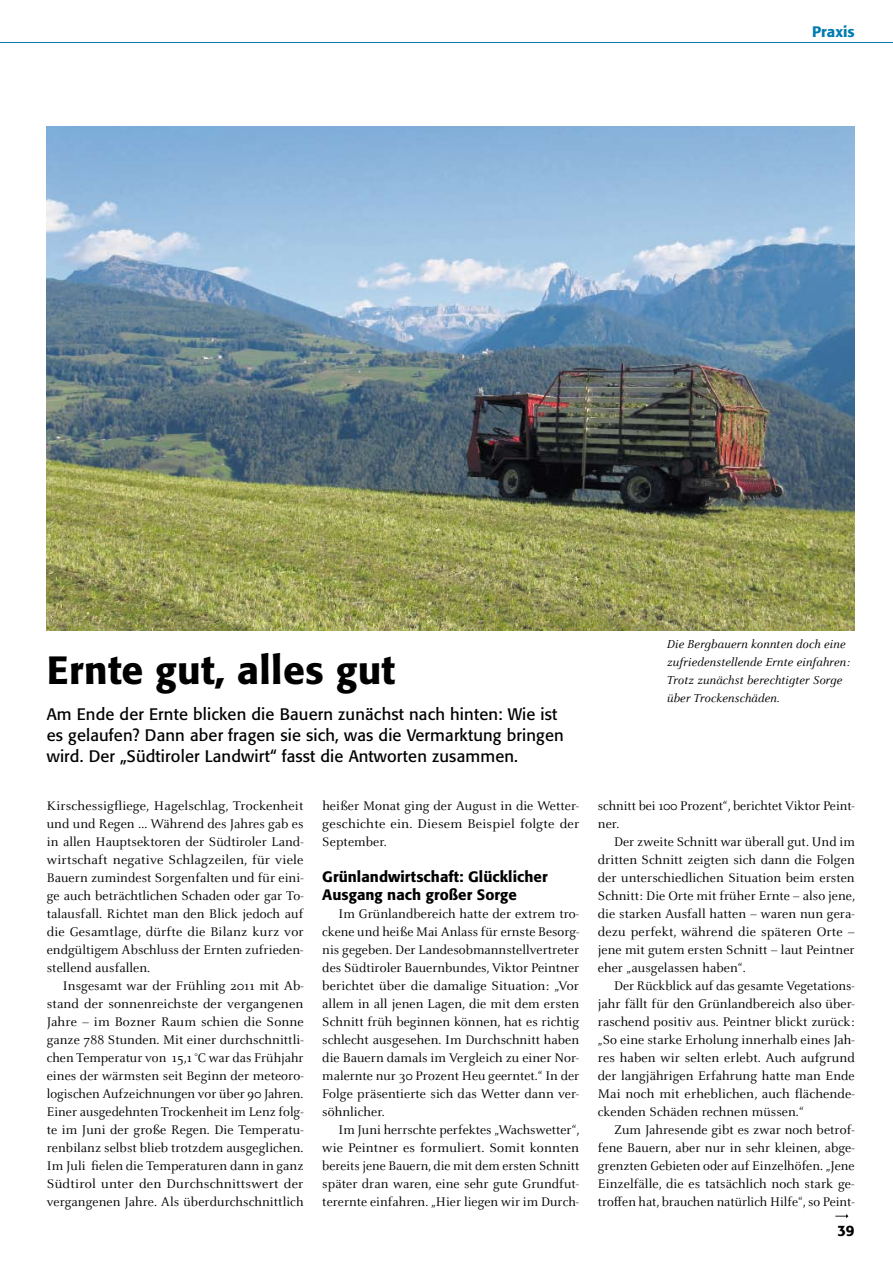
<style>
.page{position:relative;width:893px;height:1263px;background:#fff}
.page>*{position:absolute;margin:0;border:0;box-sizing:border-box;transform-origin:0 0}
.t1{font:500 39px "Formata";letter-spacing:.01em;color:#000}
.t2{font:16.5px/21px "Formata";letter-spacing:.01em;color:#000}
.t3{font:500 15px/18px "Formata";letter-spacing:.005em;color:#000}
.t4{font:500 15px "Formata";color:#007bb0}
.t5{font:13.8px/18px "Celeste OT";letter-spacing:.005em;color:#000;text-align:justify}
.t6{font:italic 12.75px/18px "Celeste OT";letter-spacing:.005em;color:#000}
</style>
<div class="page">
<hr style="left:0;top:42px;width:893px;height:1px;background:#007bb0">
<img style="left:47px;top:126px;width:808px;height:504px">
<svg style="left:835px;top:1214px;width:13px;height:4px"></svg>
<p class="t4" style="left:812px;top:23px;width:44px">Praxis</p>
<h1 class="t1" style="left:47px;top:647px;width:350px">Ernte gut, alles gut</h1>
<p class="t2" style="left:47px;top:704px;width:518px">Am Ende der Ernte blicken die Bauern zunächst nach hinten: Wie ist es gelaufen? Dann aber fragen sie sich, was die Vermarktung bringen wird. Der „Südtiroler Landwirt“ fasst die Antworten zusammen.</p>
<p class="t5" style="left:47px;top:797px;width:258px">Kirschessigfliege, Hagelschlag, Trockenheit und und Regen … Während des Jahres gab es in allen Hauptsektoren der Südtiroler Land&shy;wirtschaft negative Schlagzeilen, für viele Bauern zumindest Sorgenfalten und für eini&shy;ge auch beträchtlichen Schaden oder gar To&shy;talausfall. Richtet man den Blick jedoch auf die Gesamtlage, dürfte die Bilanz kurz vor endgültigem Abschluss der Ernten zufrieden&shy;stellend ausfallen.</p>
<p class="t5" style="left:47px;top:977px;width:259px;text-indent:16px">Insgesamt war der Frühling 2011 mit Ab&shy;stand der sonnenreichste der vergangenen Jahre – im Bozner Raum schien die Sonne ganze 788 Stunden. Mit einer durchschnittli&shy;chen Temperatur von 15,1 °C war das Frühjahr eines der wärmsten seit Beginn der meteoro&shy;logischen Aufzeichnungen vor über 90 Jahren.<br>Einer ausgedehnten Trockenheit im Lenz folg&shy;te im Juni der große Regen. Die Temperatu&shy;renbilanz selbst blieb trotzdem ausgeglichen.<br>Im Juli fielen die Temperaturen dann in ganz Südtirol unter den Durchschnittswert der vergangenen Jahre. Als überdurchschnittlich</p>
<p class="t5" style="left:322px;top:797px;width:258px">heißer Monat ging der August in die Wetter&shy;geschichte ein. Diesem Beispiel folgte der September.</p>
<p class="t3" style="left:322px;top:868px;width:227px">Grünlandwirtschaft: Glücklicher<br>Ausgang nach großer Sorge</p>
<p class="t5" style="left:322px;top:905px;width:258px;text-indent:16px">Im Grünlandbereich hatte der extrem tro&shy;ckene und heiße Mai Anlass für ernste Besorg&shy;nis gegeben. Der Landesobmannstellvertreter des Südtiroler Bauernbundes, Viktor Peintner berichtet über die damalige Situation: „Vor allem in all jenen Lagen, die mit dem ersten Schnitt früh beginnen können, hat es richtig schlecht ausgesehen. Im Durchschnitt haben die Bauern damals im Vergleich zu einer Nor&shy;malernte nur 30 Prozent Heu geerntet.“ In der Folge präsentierte sich das Wetter dann ver&shy;söhnlicher.</p>
<p class="t5" style="left:322px;top:1121px;width:259px;text-indent:16px">Im Juni herrschte perfektes „Wachswetter“, wie Peintner es formuliert. Somit konnten bereits jene Bauern, die mit dem ersten Schnitt später dran waren, eine sehr gute Grundfut&shy;terernte einfahren. „Hier liegen wir im Durch-</p>
<p class="t6" style="left:667px;top:635px;width:185px">Die Bergbauern konnten doch eine zufriedenstellende Ernte einfahren:<br>Trotz zunächst berechtigter Sorge über Trockenschäden.</p>
<p class="t5" style="left:598px;top:797px;width:258px">schnitt bei 100 Prozent“, berichtet Viktor Peint&shy;ner.</p>
<p class="t5" style="left:598px;top:833px;width:259px;text-indent:16px">Der zweite Schnitt war überall gut. Und im dritten Schnitt zeigten sich dann die Folgen der unterschiedlichen Situation beim ersten Schnitt: Die Orte mit früher Ernte – also jene, die starken Ausfall hatten – waren nun gera&shy;dezu perfekt, während die späteren Orte – jene mit gutem ersten Schnitt – laut Peintner eher „ausgelassen haben“.</p>
<p class="t5" style="left:598px;top:977px;width:259px;text-indent:16px">Der Rückblick auf das gesamte Vegetations&shy;jahr fällt für den Grünlandbereich also über&shy;raschend positiv aus. Peintner blickt zurück: „So eine starke Erholung innerhalb eines Jah&shy;res haben wir selten erlebt. Auch aufgrund der langjährigen Erfahrung hatte man Ende Mai noch mit erheblichen, auch flächende&shy;ckenden Schäden rechnen müssen.“</p>
<p class="t5" style="left:598px;top:1121px;width:258px;text-indent:16px">Zum Jahresende gibt es zwar noch betrof&shy;fene Bauern, aber nur in sehr kleinen, abge&shy;grenzten Gebieten oder auf Einzelhöfen. „Jene Einzelfälle, die es tatsächlich noch stark ge&shy;troffen hat, brauchen natürlich Hilfe“, so Peint-</p>
<p class="t3" style="left:837px;top:1222px;width:19px">39</p>
</div>
